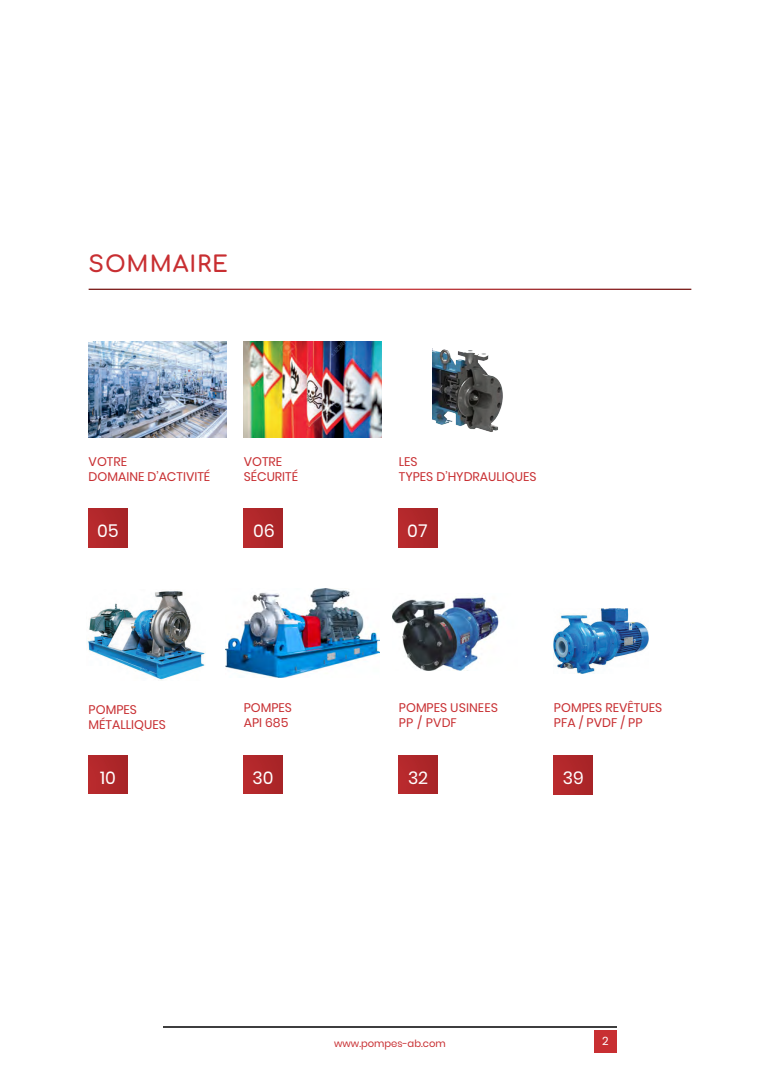
<style>
.page{position:relative;width:780px;height:1088px;background:#fff}
.page>*{position:absolute;margin:0;border:0;box-sizing:border-box;transform-origin:0 0}
.t1{font:22.5px "Comfortaa";letter-spacing:.04em;color:#c82f32}
.t2{font:17.5px "Poppins";color:#fff}
.t3{font:12.5px/15px "Poppins";color:#c82f32}
.t4{font:11.25px "Poppins";color:#fff}
.t5{font:10px "Poppins";color:#c82f32}
</style>
<div class="page">
<hr style="left:163px;top:1026px;width:454px;height:1px;background:#3e3e3f">
<div style="left:594px;top:1030px;width:23px;height:22px;background:#c82f32"></div>
<img style="left:226px;top:589px;width:154px;height:88px">
<img style="left:244px;top:341px;width:137px;height:97px">
<div style="left:89px;top:509px;width:38px;height:38px;background:#b1272b"></div>
<div style="left:244px;top:755px;width:38px;height:39px;background:#b1272b"></div>
<div style="left:244px;top:509px;width:38px;height:38px;background:#b1272b"></div>
<div style="left:399px;top:755px;width:38px;height:39px;background:#b1272b"></div>
<div style="left:399px;top:509px;width:38px;height:38px;background:#b1272b"></div>
<div style="left:554px;top:756px;width:38px;height:38px;background:#b1272b"></div>
<div style="left:89px;top:755px;width:38px;height:39px;background:#af2729"></div>
<img style="left:89px;top:341px;width:137px;height:97px">
<img style="left:432px;top:348px;width:71px;height:84px">
<img style="left:87px;top:591px;width:118px;height:89px">
<img style="left:393px;top:597px;width:106px;height:73px">
<img style="left:554px;top:608px;width:94px;height:65px">
<h1 class="t1" style="left:89px;top:243px;width:141px">SOMMAIRE</h1>
<p class="t3" style="left:89px;top:454px;width:123px">VOTRE<br>DOMAINE D’ACTIVITÉ</p>
<p class="t3" style="left:244px;top:454px;width:56px">VOTRE<br>SÉCURITÉ</p>
<p class="t3" style="left:399px;top:454px;width:139px">LES<br>TYPES D’HYDRAULIQUES</p>
<h2 class="t2" style="left:97px;top:521px;width:23px">05</h2>
<h2 class="t2" style="left:253px;top:521px;width:23px">06</h2>
<h2 class="t2" style="left:407px;top:521px;width:22px">07</h2>
<p class="t3" style="left:89px;top:702px;width:79px">POMPES<br>MÉTALLIQUES</p>
<p class="t3" style="left:244px;top:700px;width:50px">POMPES<br>API 685</p>
<p class="t3" style="left:399px;top:700px;width:101px">POMPES USINEES<br>PP / PVDF</p>
<p class="t3" style="left:554px;top:700px;width:110px">POMPES REVÊTUES<br>PFA / PVDF / PP</p>
<h2 class="t2" style="left:252px;top:768px;width:23px">30</h2>
<h2 class="t2" style="left:408px;top:768px;width:22px">32</h2>
<h2 class="t2" style="left:100px;top:768px;width:17px">10</h2>
<h2 class="t2" style="left:562px;top:768px;width:22px">39</h2>
<p class="t5" style="left:334px;top:1038px;width:113px">www.pompes-ab.com</p>
<p class="t4" style="left:602px;top:1034px;width:8px">2</p>
</div>
